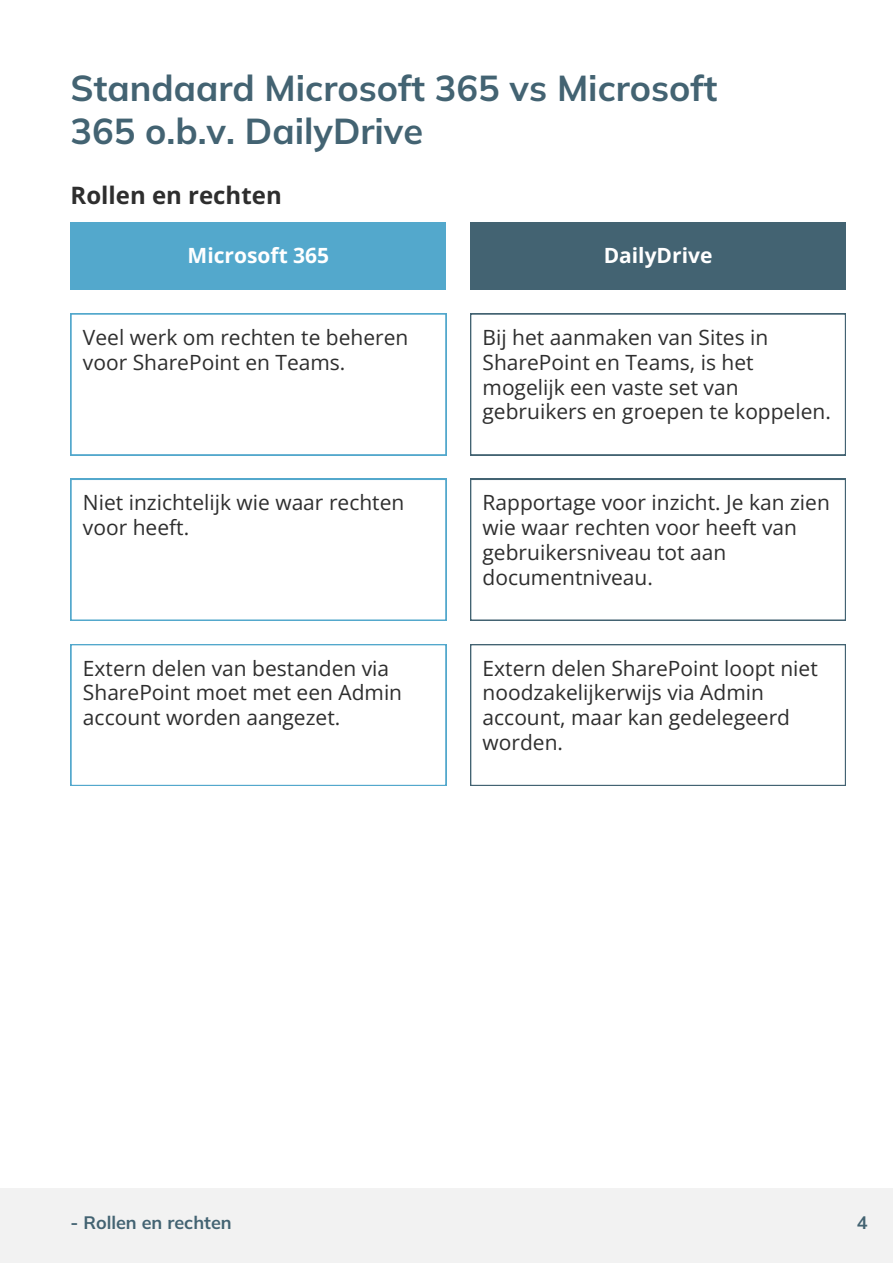
<style>
.page{position:relative;width:893px;height:1264px;background:#fff}
.page>*{position:absolute;margin:0;border:0;box-sizing:border-box;transform-origin:0 0}
.t1{font:700 36px/42.8px "Mulish";color:#436372}
.t2{font:700 24px "Open Sans";color:#2e2e2e}
.t3{font:21px/24.8px "Open Sans";color:#2e2e2e}
.t4{font:700 21px "Open Sans";color:#fff}
.t5{font:700 18px "Mulish";color:#436372}
</style>
<div class="page">
<div style="left:0;top:1187px;width:892px;height:75px;background:#f2f2f2"></div>
<div style="left:71px;top:223px;width:375px;height:67px;background:#53a8cc"></div>
<div style="left:470px;top:223px;width:375px;height:67px;background:#436372"></div>
<svg style="left:71px;top:313px;width:375px;height:142px"></svg>
<svg style="left:470px;top:313px;width:375px;height:142px"></svg>
<svg style="left:71px;top:479px;width:375px;height:141px"></svg>
<svg style="left:470px;top:479px;width:375px;height:141px"></svg>
<svg style="left:71px;top:644px;width:375px;height:142px"></svg>
<svg style="left:470px;top:644px;width:375px;height:142px"></svg>
<p class="t1" style="left:71px;top:66px;width:648px">Standaard Microsoft 365 vs Microsoft<br>365 o.b.v. DailyDrive</p>
<p class="t2" style="left:71px;top:179px;width:213px">Rollen en rechten</p>
<p class="t4" style="left:188px;top:241px;width:143px">Microsoft 365</p>
<p class="t4" style="left:603px;top:241px;width:110px">DailyDrive</p>
<p class="t3" style="left:83px;top:324px;width:327px">Veel werk om rechten te beheren voor SharePoint en Teams.</p>
<p class="t3" style="left:482px;top:324px;width:350px">Bij het aanmaken van Sites in<br>SharePoint en Teams, is het mogelijk een vaste set van gebruikers en groepen te koppelen.</p>
<p class="t3" style="left:83px;top:490px;width:323px">Niet inzichtelijk wie waar rechten voor heeft.</p>
<p class="t3" style="left:482px;top:490px;width:349px">Rapportage voor inzicht. Je kan zien wie waar rechten voor heeft van gebruikersniveau tot aan documentniveau.</p>
<p class="t3" style="left:83px;top:655px;width:321px">Extern delen van bestanden via<br>SharePoint moet met een Admin account worden aangezet.</p>
<p class="t3" style="left:482px;top:655px;width:337px">Extern delen SharePoint loopt niet noodzakelijkerwijs via Admin account, maar kan gedelegeerd worden.</p>
<p class="t5" style="left:71px;top:1210px;width:163px">- Rollen en rechten</p>
<p class="t5" style="left:856px;top:1210px;width:12px">4</p>
</div>
